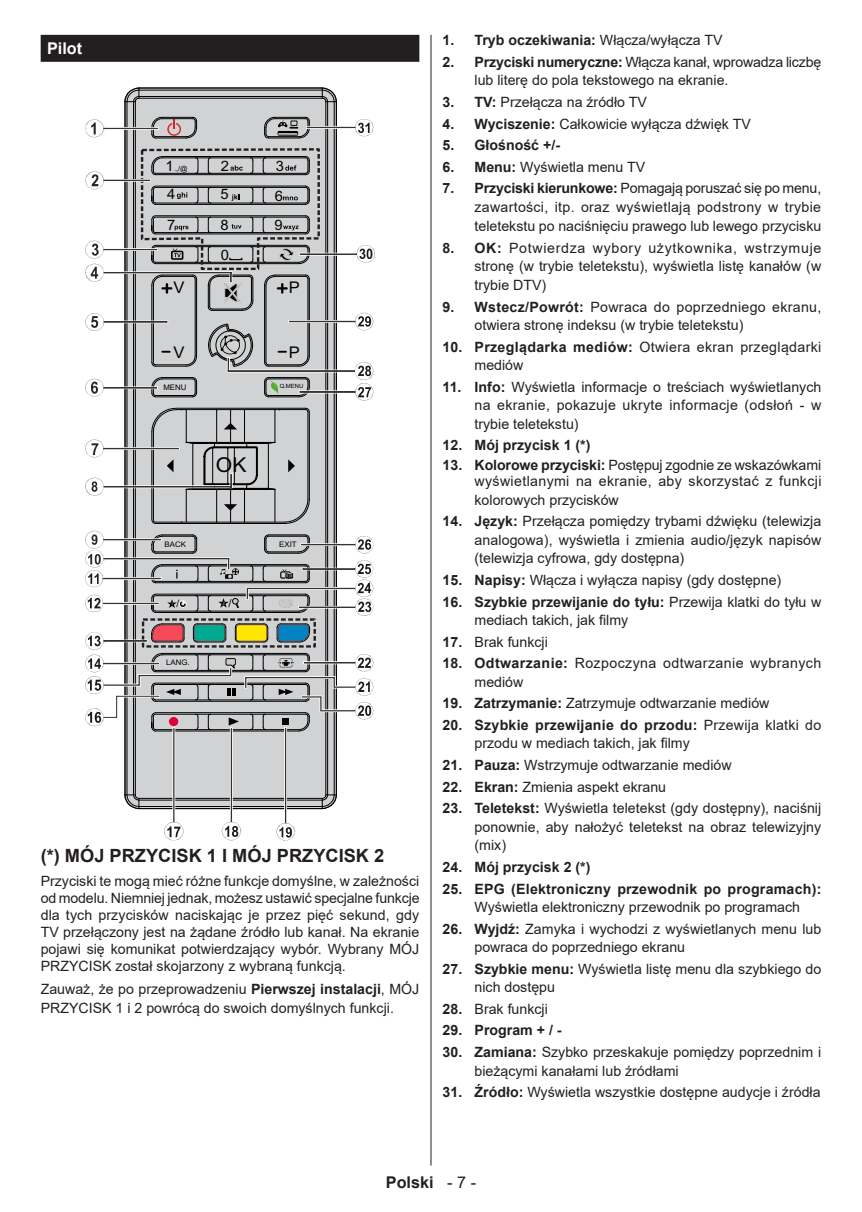
<style>
.page{position:relative;width:862px;height:1212px;background:#fff}
.page>*{position:absolute;margin:0;border:0;box-sizing:border-box;transform-origin:0 0}
.t1{font:20.47px "Arial";color:#030303}
.Subhead_1_Gosterme{font:700 18.22px "Arial";color:#231f20}
.t2{font:700 16.2px "Arial";color:#231f20}
.Heading_Siyah_Düzgün{font:700 16.2px "Arial";color:#fff}
.t3{font:15.97px "Arial";color:#030303}
.t4{font:14.4px "Arial";color:#030303}
.Body_text{font:14.17px/18.4px "Arial";color:#231f20}
.t5{font:700 14.17px/18.4px "Arial";color:#231f20}
.Body_text-2{font:14.17px/18.4px "Arial";letter-spacing:.025em;color:#231f20}
.Body_text-3{font:14.17px/18.4px "Arial";letter-spacing:.03em;color:#231f20}
.t6{font:11.03px "Arial";color:#030303}
.t7{font:10.12px "Arial";color:#030303}
.t8{font:7.65px "Arial";color:#030303}
.t9{font:7.2px "Arial";color:#030303}
.t10{font:5.85px "Arial";color:#030303}
.s1{font-weight:700}
.s2{font-weight:400}
</style>
<div class="page">
<hr style="left:430px;top:35px;width:1px;height:1130px;background:#231f20">
<div style="left:41px;top:35px;width:378px;height:27px;background:#231f20"></div>
<svg style="left:124px;top:87px;width:213px;height:721px;background:#cbcbcd"></svg>
<hr style="left:139px;top:808px;width:183px;height:1px;background:#000">
<hr style="left:139px;top:806px;width:183px;height:1px;background:#000">
<hr style="left:139px;top:800px;width:183px;height:1px;background:#000">
<hr style="left:139px;top:798px;width:183px;height:1px;background:#000">
<hr style="left:124px;top:102px;width:1px;height:693px;background:#000">
<hr style="left:126px;top:102px;width:1px;height:693px;background:#000">
<hr style="left:133px;top:102px;width:1px;height:693px;background:#000">
<hr style="left:135px;top:102px;width:1px;height:693px;background:#000">
<hr style="left:325px;top:102px;width:1px;height:693px;background:#000">
<hr style="left:327px;top:102px;width:1px;height:693px;background:#000">
<hr style="left:333px;top:102px;width:1px;height:693px;background:#000">
<hr style="left:336px;top:102px;width:1px;height:693px;background:#000">
<hr style="left:139px;top:98px;width:183px;height:1px;background:#000">
<hr style="left:139px;top:96px;width:183px;height:1px;background:#000">
<hr style="left:139px;top:90px;width:183px;height:1px;background:#000">
<hr style="left:139px;top:88px;width:183px;height:1px;background:#000">
<svg style="left:125px;top:794px;width:14px;height:15px"></svg>
<svg style="left:125px;top:88px;width:14px;height:14px"></svg>
<svg style="left:322px;top:794px;width:14px;height:15px"></svg>
<svg style="left:322px;top:88px;width:14px;height:14px"></svg>
<hr style="left:155px;top:731px;width:144px;height:1px;background:#000">
<div style="left:142px;top:618px;width:174px;height:30px;border:2px dashed #231f20"></div>
<svg style="left:164px;top:822px;width:19px;height:18px"></svg>
<svg style="left:276px;top:823px;width:18px;height:17px"></svg>
<hr style="left:172px;top:727px;width:3px;height:95px;background:#fff">
<hr style="left:173px;top:728px;width:1px;height:94px;background:#383330">
<hr style="left:230px;top:727px;width:3px;height:95px;background:#fff">
<hr style="left:230px;top:728px;width:2px;height:94px;background:#383330">
<hr style="left:284px;top:727px;width:3px;height:95px;background:#fff">
<hr style="left:285px;top:728px;width:1px;height:95px;background:#383330">
<svg style="left:222px;top:822px;width:19px;height:18px"></svg>
<svg style="left:85px;top:623px;width:288px;height:108px"></svg>
<svg style="left:85px;top:117px;width:289px;height:499px"></svg>
<p class="Heading_Siyah_Düzgün" style="left:47px;top:37px;width:37px">Pilot</p>
<p class="t4" style="left:165px;top:156px;width:10px">1</p>
<p class="t4" style="left:221px;top:156px;width:10px">2</p>
<p class="t4" style="left:275px;top:156px;width:10px">3</p>
<p class="t4" style="left:167px;top:185px;width:10px">4</p>
<p class="t4" style="left:220px;top:184px;width:10px">5</p>
<p class="t4" style="left:274px;top:186px;width:10px">6</p>
<p class="t9" style="left:174px;top:163px;width:15px">.,/@</p>
<p class="t4" style="left:167px;top:215px;width:10px">7</p>
<p class="t4" style="left:220px;top:215px;width:10px">8</p>
<p class="t4" style="left:274px;top:215px;width:10px">9</p>
<p class="t4" style="left:220px;top:246px;width:10px">0</p>
<p class="t3" style="left:173px;top:277px;width:13px">V</p>
<p class="t3" style="left:288px;top:277px;width:13px">P</p>
<p class="t3" style="left:173px;top:342px;width:13px">V</p>
<p class="t3" style="left:288px;top:342px;width:13px">P</p>
<p class="t8" style="left:163px;top:383px;width:25px">MENU</p>
<p class="t10" style="left:279px;top:382px;width:25px">Q.MENU</p>
<p class="t1" style="left:216px;top:452px;width:32px">OK</p>
<p class="t8" style="left:164px;top:539px;width:23px">BACK</p>
<p class="t8" style="left:279px;top:539px;width:19px">EXIT</p>
<p class="t7" style="left:176px;top:597px;width:4px">/</p>
<p class="t6" style="left:228px;top:596px;width:5px">/</p>
<p class="t8" style="left:166px;top:658px;width:25px">LANG.</p>
<p class="Subhead_1_Gosterme" style="left:41px;top:843px;width:345px">(*) MÓJ PRZYCISK 1 I MÓJ PRZYCISK 2</p>
<p class="Body_text" style="left:41px;top:872px;width:380px;line-height:17.1px;text-align:justify">Przyciski te mogą mieć różne funkcje domyślne, w zależności od modelu. Niemniej jednak, możesz ustawić specjalne funkcje dla tych przycisków naciskając je przez pięć sekund, gdy TV przełączony jest na żądane źródło lub kanał. Na ekranie pojawi się komunikat potwierdzający wybór. Wybrany MÓJ PRZYCISK został skojarzony z wybraną funkcją.</p>
<p class="Body_text" style="left:41px;top:979px;width:380px;line-height:19.3px">Zauważ, że po przeprowadzeniu <span class="s1">Pierwszej instalacji</span>, MÓJ<br>PRZYCISK 1 i 2 powrócą do swoich domyślnych funkcji.</p>
<p class="t5" style="left:442px;top:31px;width:281px">1. Tryb oczekiwania: <span class="s2">Włącza/wyłącza TV</span></p>
<p class="Body_text" style="left:474px;top:52px;width:348px;text-indent:-32px"><span class="s1">2. Przyciski numeryczne:</span> Włącza kanał, wprowadza liczbę lub literę do pola tekstowego na ekranie.</p>
<p class="Body_text" style="left:442px;top:93px;width:206px"><span class="s1">3. TV:</span> Przełącza na źródło TV</p>
<p class="Body_text" style="left:442px;top:114px;width:309px"><span class="s1">4. Wyciszenie:</span> Całkowicie wyłącza dźwięk TV</p>
<p class="t5" style="left:442px;top:136px;width:119px">5. Głośność +/-</p>
<p class="Body_text" style="left:442px;top:157px;width:204px"><span class="s1">6. Menu:</span> Wyświetla menu TV</p>
<p class="Body_text" style="left:474px;top:179px;width:348px;text-align:justify;text-indent:-32px"><span class="s1">7. Przyciski kierunkowe:</span> Pomagają poruszać się po menu, zawartości, itp. oraz wyświetlają podstrony w trybie teletekstu po naciśnięciu prawego lub lewego przycisku</p>
<p class="Body_text" style="left:474px;top:239px;width:348px;text-align:justify;text-indent:-32px"><span class="s1">8. OK:</span> Potwierdza wybory użytkownika, wstrzymuje stronę (w trybie teletekstu), wyświetla listę kanałów (w trybie DTV)</p>
<p class="Body_text" style="left:474px;top:297px;width:348px;text-indent:-32px"><span class="s1">9. Wstecz/Powrót:</span> Powraca do poprzedniego ekranu, otwiera stronę indeksu (w trybie teletekstu)</p>
<p class="Body_text-2" style="left:474px;top:337px;width:348px;text-indent:-32px"><span class="s1">10. Przeglądarka mediów:</span> Otwiera ekran przeglądarki mediów</p>
<p class="Body_text" style="left:474px;top:377px;width:348px;text-align:justify;text-indent:-32px"><span class="s1">11. Info:</span> Wyświetla informacje o treściach wyświetlanych na ekranie, pokazuje ukryte informacje (odsłoń - w trybie teletekstu)</p>
<p class="t5" style="left:442px;top:436px;width:149px">12. Mój przycisk 1 (*)</p>
<p class="Body_text-2" style="left:442px;top:457px;width:380px;line-height:15.8px;text-align:right"><span class="s1">13. Kolorowe przyciski:</span> Postępuj zgodnie ze wskazówkami wyświetlanymi na ekranie, aby skorzystać z funkcji</p>
<p class="Body_text" style="left:474px;top:490px;width:146px">kolorowych przycisków</p>
<p class="Body_text" style="left:474px;top:512px;width:348px;text-align:justify;text-indent:-32px"><span class="s1">14. Język:</span> Przełącza pomiędzy trybami dźwięku (telewizja analogowa), wyświetla i zmienia audio/język napisów (telewizja cyfrowa, gdy dostępna)</p>
<p class="Body_text" style="left:442px;top:570px;width:340px"><span class="s1">15. Napisy:</span> Włącza i wyłącza napisy (gdy dostępne)</p>
<p class="Body_text" style="left:474px;top:592px;width:348px;text-indent:-32px"><span class="s1">16. Szybkie przewijanie do tyłu:</span> Przewija klatki do tyłu w mediach takich, jak filmy</p>
<p class="Body_text" style="left:442px;top:632px;width:107px"><span class="s1">17.</span> Brak funkcji</p>
<p class="Body_text-3" style="left:474px;top:654px;width:348px;text-indent:-32px"><span class="s1">18. Odtwarzanie:</span> Rozpoczyna odtwarzanie wybranych mediów</p>
<p class="Body_text" style="left:442px;top:694px;width:328px"><span class="s1">19. Zatrzymanie:</span> Zatrzymuje odtwarzanie mediów</p>
<p class="Body_text" style="left:474px;top:716px;width:348px;text-indent:-32px"><span class="s1">20. Szybkie przewijanie do przodu:</span> Przewija klatki do przodu w mediach takich, jak filmy</p>
<p class="Body_text" style="left:442px;top:756px;width:290px"><span class="s1">21. Pauza:</span> Wstrzymuje odtwarzanie mediów</p>
<p class="Body_text" style="left:442px;top:777px;width:225px"><span class="s1">22. Ekran:</span> Zmienia aspekt ekranu</p>
<p class="Body_text" style="left:474px;top:799px;width:348px;text-align:justify;text-indent:-32px"><span class="s1">23. Teletekst:</span> Wyświetla teletekst (gdy dostępny), naciśnij ponownie, aby nałożyć teletekst na obraz telewizyjny (mix)</p>
<p class="t5" style="left:442px;top:858px;width:149px">24. Mój przycisk 2 (*)</p>
<p class="t5" style="left:474px;top:879px;width:348px;text-indent:-32px">25. EPG (Elektroniczny przewodnik po programach):<br><span class="s2">Wyświetla elektroniczny przewodnik po programach</span></p>
<p class="Body_text" style="left:474px;top:919px;width:348px;text-indent:-32px"><span class="s1">26. Wyjdź:</span> Zamyka i wychodzi z wyświetlanych menu lub powraca do poprzedniego ekranu</p>
<p class="Body_text" style="left:474px;top:959px;width:348px;text-indent:-32px"><span class="s1">27. Szybkie menu:</span> Wyświetla listę menu dla szybkiego do nich dostępu</p>
<p class="Body_text" style="left:442px;top:999px;width:107px"><span class="s1">28.</span> Brak funkcji</p>
<p class="t5" style="left:442px;top:1021px;width:120px">29. Program + / -</p>
<p class="Body_text" style="left:474px;top:1043px;width:348px;text-indent:-32px"><span class="s1">30. Zamiana:</span> Szybko przeskakuje pomiędzy poprzednim i bieżącymi kanałami lub źródłami</p>
<p class="Body_text" style="left:442px;top:1083px;width:379px"><span class="s1">31. Źródło:</span> Wyświetla wszystkie dostępne audycje i źródła</p>
<p class="t2" style="left:385px;top:1171px;width:92px">Polski <span class="s2">- 7 -</span></p>
</div>
